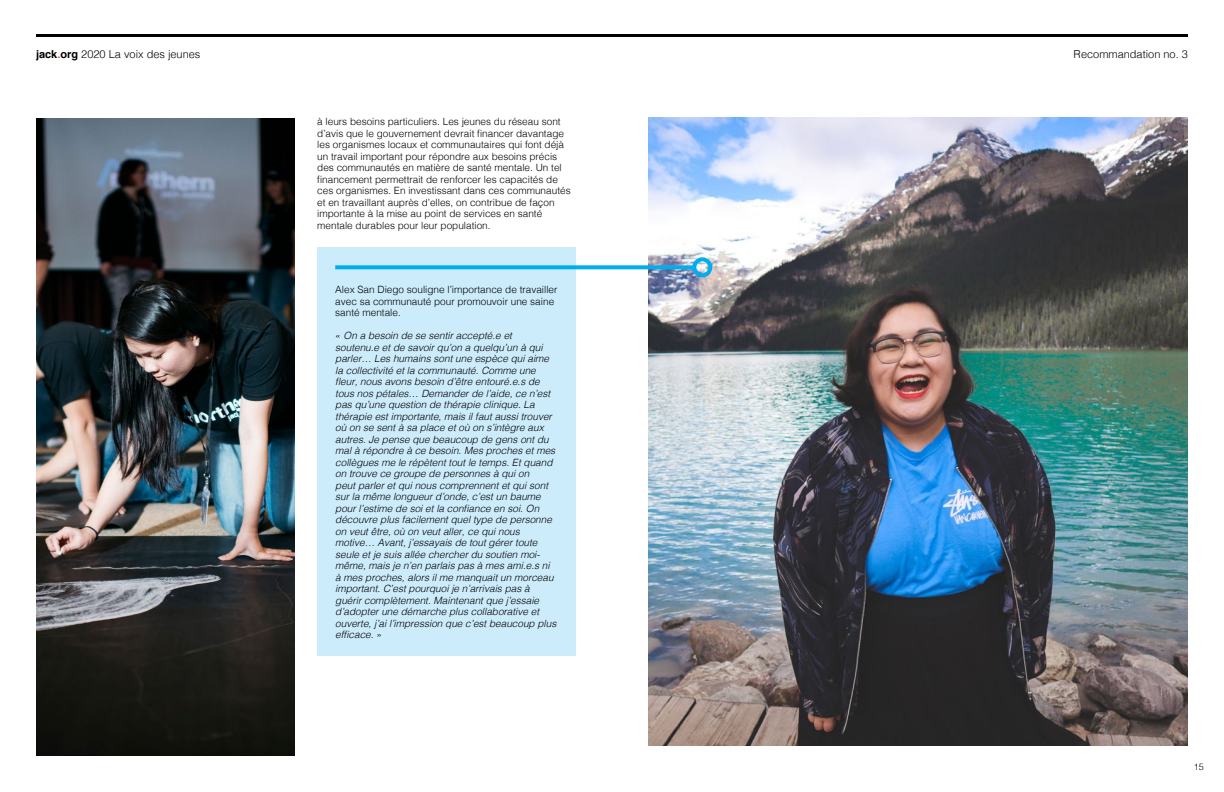
<style>
.page{position:relative;width:1224px;height:792px;background:#fff}
.page>*{position:absolute;margin:0;border:0;box-sizing:border-box;transform-origin:0 0}
.t1{font:300 11px "Helvetica";color:#000}
.t2{font:italic 300 10px/11.5px "Helvetica";color:#000}
.t3{font:300 10px/11.5px "Helvetica";color:#000}
.t4{font:300 9px "Helvetica";color:#000}
.s1{font-weight:700}
.s2{font-weight:700;color:#f05a22}
.s3{font-style:normal}
</style>
<div class="page">
<img style="left:648px;top:118px;width:540px;height:627px">
<div style="left:317px;top:247px;width:259px;height:409px;background:#ccecfc"></div>
<svg style="left:335px;top:265px;width:357px;height:4px"></svg>
<div style="left:692px;top:257px;width:20px;height:20px;border:4px solid #00aeef;border-radius:50%"></div>
<img style="left:36px;top:118px;width:259px;height:638px">
<hr style="left:36px;top:34px;width:1152px;height:3px;background:#000">
<p class="t1" style="left:36px;top:45px;width:166px"><span class="s1">jack</span><span class="s2">.</span><span class="s1">org</span> 2020 La voix des jeunes</p>
<p class="t3" style="left:317px;top:115px;width:255px">à leurs besoins particuliers. Les jeunes du réseau sont d’avis que le gouvernement devrait financer davantage les organismes locaux et communautaires qui font déjà un travail important pour répondre aux besoins précis des communautés en matière de santé mentale. Un tel financement permettrait de renforcer les capacités de ces organismes. En investissant dans ces communautés et en travaillant auprès d’elles, on contribue de façon importante à la mise au point de services en santé mentale durables pour leur population.</p>
<p class="t3" style="left:335px;top:283px;width:224px">Alex San Diego souligne l’importance de travailler avec sa communauté pour promouvoir une saine santé mentale.</p>
<p class="t2" style="left:335px;top:329px;width:223px"><span class="s3">«</span> On a besoin de se sentir accepté.e et soutenu.e et de savoir qu’on a quelqu’un à qui parler… Les humains sont une espèce qui aime la collectivité et la communauté. Comme une fleur, nous avons besoin d’être entouré.e.s de tous nos pétales… Demander de l’aide, ce n’est pas qu’une question de thérapie clinique. La thérapie est importante, mais il faut aussi trouver où on se sent à sa place et où on s’intègre aux autres. Je pense que beaucoup de gens ont du mal à répondre à ce besoin. Mes proches et mes collègues me le répètent tout le temps. Et quand on trouve ce groupe de personnes à qui on<br>peut parler et qui nous comprennent et qui sont sur la même longueur d’onde, c’est un baume pour l’estime de soi et la confiance en soi. On découvre plus facilement quel type de personne on veut être, où on veut aller, ce qui nous motive… Avant, j’essayais de tout gérer toute seule et je suis allée chercher du soutien moi&shy;même, mais je n’en parlais pas à mes ami.e.s ni à mes proches, alors il me manquait un morceau important. C’est pourquoi je n’arrivais pas à guérir complètement. Maintenant que j’essaie d’adopter une démarche plus collaborative et ouverte, j’ai l’impression que c’est beaucoup plus efficace. <span class="s3">»</span></p>
<p class="t1" style="left:1074px;top:45px;width:116px">Recommandation no. 3</p>
<p class="t4" style="left:1194px;top:759px;width:12px">15</p>
</div>
